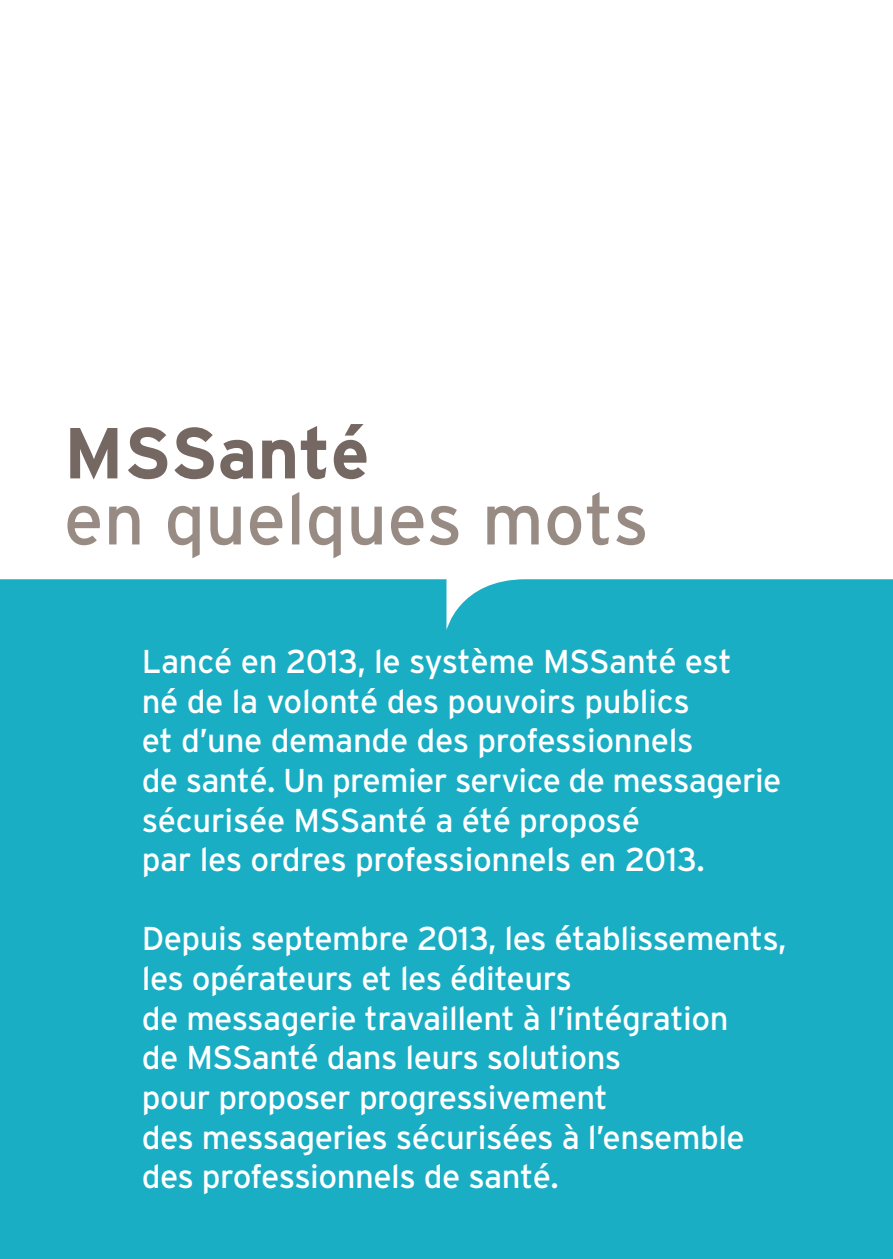
<style>
.page{position:relative;width:893px;height:1259px;background:#fff}
.page>*{position:absolute;margin:0;border:0;box-sizing:border-box;transform-origin:0 0}
.t1{font:72px "Interstate";color:#988b83}
.t2{font:700 72px "Interstate";letter-spacing:-.005em;color:#756863}
.t3{font:33px/39.6px "Interstate";letter-spacing:-.015em;color:#fff}
</style>
<div class="page">
<div style="left:0;top:579px;width:893px;height:680px;background:#1aaec4"></div>
<h1 class="t2" style="left:64px;top:413px;width:307px">MSSanté</h1>
<h1 class="t1" style="left:64px;top:479px;width:587px">en quelques mots</h1>
<p class="t3" style="left:142px;top:641px;width:641px">Lancé en 2013, le système MSSanté est<br>né de la volonté des pouvoirs publics<br>et d’une demande des professionnels<br>de santé. Un premier service de messagerie sécurisée MSSanté a été proposé<br>par les ordres professionnels en 2013.</p>
<p class="t3" style="left:142px;top:918px;width:646px">Depuis septembre 2013, les établissements, les opérateurs et les éditeurs<br>de messagerie travaillent à l’intégration<br>de MSSanté dans leurs solutions<br>pour proposer progressivement<br>des messageries sécurisées à l’ensemble des professionnels de santé.</p>
</div>
